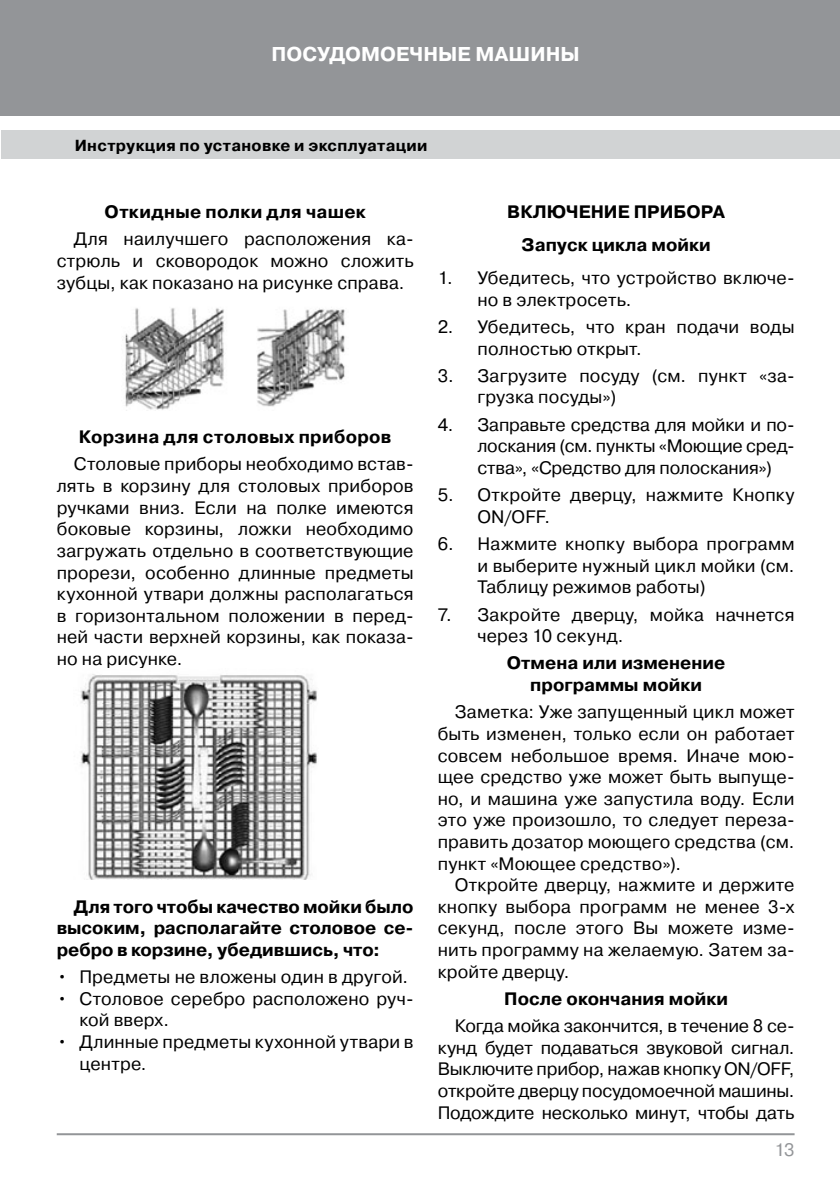
<style>
.page{position:relative;width:840px;height:1191px;background:#fff}
.page>*{position:absolute;margin:0;border:0;box-sizing:border-box;transform-origin:0 0}
.t1{font:700 20px "Pragmatica C";color:#fff}
.t2{font:18px/21.6px "Pragmatica C";letter-spacing:.01em;color:#000;text-align:justify}
.t3{font:700 18px/21.6px "Pragmatica C";color:#000;text-align:center}
.t4{font:18px "Pragmatica C";color:#939598}
.t5{font:700 16px "Pragmatica C";letter-spacing:.02em;color:#000}
</style>
<div class="page">
<div style="left:0;top:0;width:839px;height:116px;background:#939598"></div>
<div style="left:1px;top:130px;width:838px;height:29px;background:#d1d3d4"></div>
<hr style="left:57px;top:1133px;width:737px;height:2px;background:#939598">
<img style="left:125px;top:308px;width:220px;height:102px">
<img style="left:80px;top:674px;width:237px;height:205px">
<p class="t1" style="left:271px;top:43px;width:309px">ПОСУДОМОЕЧНЫЕ МАШИНЫ</p>
<p class="t5" style="left:75px;top:136px;width:354px">Инструкция по установке и эксплуатации</p>
<p class="t3" style="left:104px;top:201px;width:262px">Откидные полки для чашек</p>
<p class="t2" style="left:57px;top:228px;width:358px;text-indent:17px">Для наилучшего расположения ка&shy;стрюль и сковородок можно сложить зубцы, как показано на рисунке справа.</p>
<p class="t3" style="left:79px;top:426px;width:314px">Корзина для столовых приборов</p>
<p class="t2" style="left:57px;top:453px;width:358px;text-indent:17px">Столовые приборы необходимо встав&shy;лять в корзину для столовых приборов ручками вниз. Если на полке имеются боковые корзины, ложки необходимо загружать отдельно в соответствующие прорези, особенно длинные предметы кухонной утвари должны располагаться в горизонтальном положении в перед&shy;ней части верхней корзины, как показа&shy;но на рисунке.</p>
<p class="t3" style="left:57px;top:896px;width:358px;text-align:justify;text-indent:17px">Для того чтобы качество мойки было высоким, располагайте столовое се&shy;ребро в корзине, убедившись, что:</p>
<p class="t2" style="left:57px;top:966px;width:353px">• Предметы не вложены один в другой.</p>
<p class="t2" style="left:79px;top:988px;width:335px;text-indent:-23px">• Столовое серебро расположено руч&shy;кой вверх.</p>
<p class="t2" style="left:79px;top:1031px;width:335px;text-indent:-23px">• Длинные предметы кухонной утвари в центре.</p>
<p class="t3" style="left:507px;top:195px;width:219px;line-height:33px">ВКЛЮЧЕНИЕ ПРИБОРА<br>Запуск цикла мойки</p>
<p class="t2" style="left:477px;top:267px;width:318px;text-indent:-40px">1. Убедитесь, что устройство включе&shy;но в электросеть.</p>
<p class="t2" style="left:477px;top:316px;width:318px;text-indent:-40px">2. Убедитесь, что кран подачи воды полностью открыт.</p>
<p class="t2" style="left:477px;top:365px;width:318px;text-indent:-40px">3. Загрузите посуду (см. пункт «за&shy;грузка посуды»)</p>
<p class="t2" style="left:477px;top:414px;width:318px;text-indent:-40px">4. Заправьте средства для мойки и по&shy;лоскания (см. пункты «Моющие сред&shy;ства», «Средство для полоскания»)</p>
<p class="t2" style="left:477px;top:484px;width:318px;text-indent:-40px">5. Откройте дверцу, нажмите Кнопку<br>ON/OFF.</p>
<p class="t2" style="left:477px;top:533px;width:318px;text-indent:-40px">6. Нажмите кнопку выбора программ и выберите нужный цикл мойки (см.<br>Таблицу режимов работы)</p>
<p class="t2" style="left:477px;top:603px;width:318px;text-indent:-40px">7. Закройте дверцу, мойка начнется через 10 секунд.</p>
<p class="t3" style="left:506px;top:652px;width:220px">Отмена или изменение программы мойки</p>
<p class="t2" style="left:437px;top:701px;width:358px;text-indent:17px">Заметка: Уже запущенный цикл может быть изменен, только если он работает совсем небольшое время. Иначе мою&shy;щее средство уже может быть выпуще&shy;но, и машина уже запустила воду. Если это уже произошло, то следует переза&shy;править дозатор моющего средства (см. пункт «Моющее средство»).</p>
<p class="t2" style="left:437px;top:874px;width:358px;text-indent:17px">Откройте дверцу, нажмите и держите кнопку выбора программ не менее 3-х секунд, после этого Вы можете изме&shy;нить программу на желаемую. Затем за&shy;кройте дверцу.</p>
<p class="t3" style="left:504px;top:988px;width:225px">После окончания мойки</p>
<p class="t2" style="left:437px;top:1015px;width:358px;text-indent:17px">Когда мойка закончится, в течение 8 се&shy;кунд будет подаваться звуковой сигнал.<br>Выключите прибор, нажав кнопку ON/OFF, откройте дверцу посудомоечной машины.<br>Подождите несколько минут, чтобы дать</p>
<p class="t4" style="left:774px;top:1139px;width:22px">13</p>
</div>
